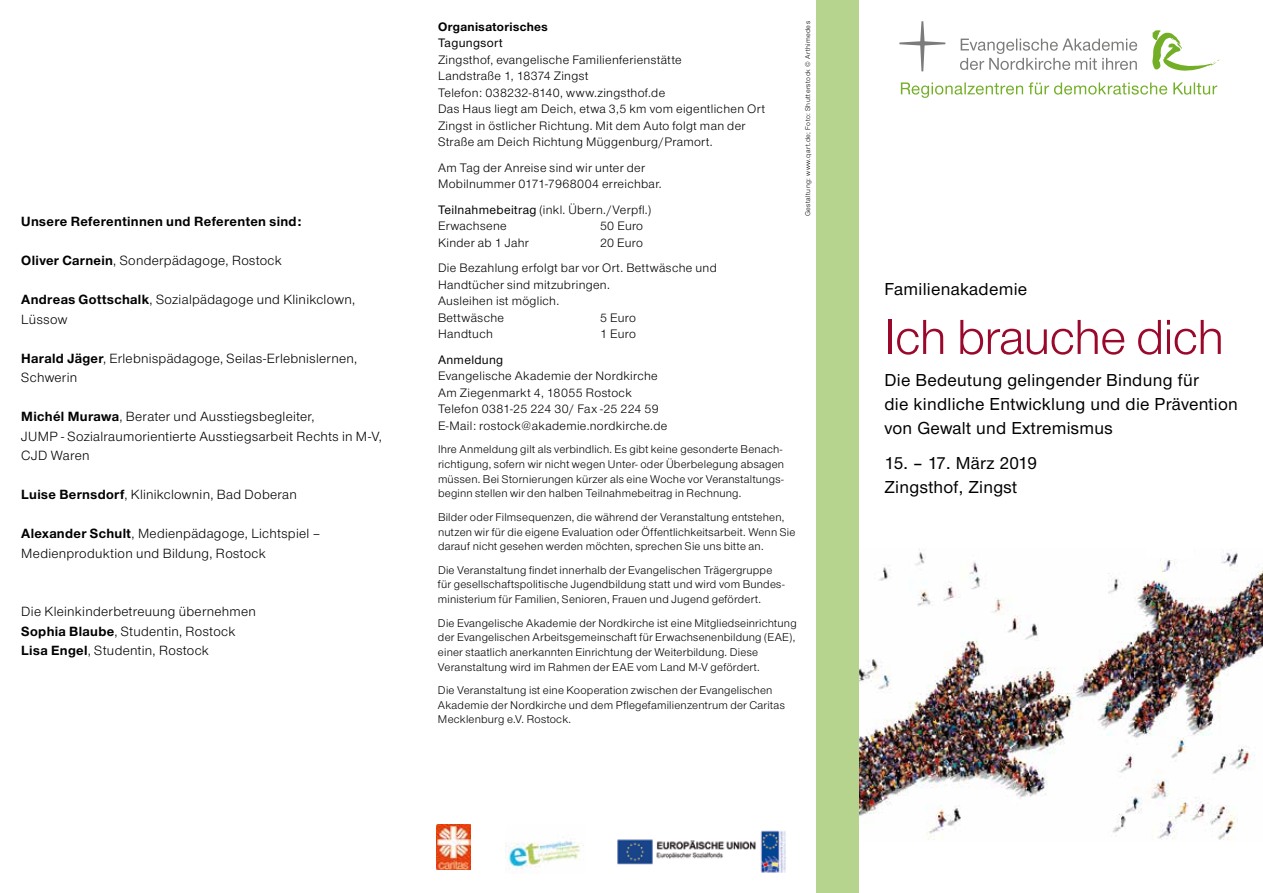
<style>
.page{position:relative;width:1263px;height:893px;background:#fff}
.page>*{position:absolute;margin:0;border:0;box-sizing:border-box;transform-origin:0 0}
.t1{font:51px "Nordelbica";letter-spacing:-.02em;color:#9a092c}
.t2{font:500 18px/24px "Nordelbica";letter-spacing:.015em;color:#000}
.t3{font:13.8px/19.5px "Nordelbica";letter-spacing:.025em;color:#000}
.t4{font:700 13.8px "Nordelbica";letter-spacing:.025em;color:#000}
.t5{font:12.75px/16.5px "Nordelbica";letter-spacing:.025em;color:#000}
.t6{font:500 12.75px "Nordelbica";letter-spacing:.025em;color:#000}
.t7{font:700 12.75px "Nordelbica";letter-spacing:.03em;color:#000}
.t8{font:11.7px/14.5px "Nordelbica";letter-spacing:.02em;color:#000}
.t9{font:7.2px "Nordelbica";letter-spacing:.06em;color:#000}
.s1{font-weight:700}
.s2{font-weight:500}
</style>
<div class="page">
<img style="left:859px;top:549px;width:404px;height:291px">
<div style="left:816px;top:0;width:43px;height:893px;background:#b6d48d"></div>
<img style="left:617px;top:830px;width:169px;height:43px">
<img style="left:506px;top:841px;width:78px;height:30px">
<svg style="left:901px;top:82px;width:316px;height:16px"></svg>
<svg style="left:899px;top:21px;width:46px;height:50px"></svg>
<svg style="left:1152px;top:30px;width:67px;height:41px"></svg>
<svg style="left:960px;top:39px;width:177px;height:31px"></svg>
<img style="left:436px;top:824px;width:34px;height:46px">
<div style="left:1146px;top:538px;width:48px;height:19px;background:#fff"></div>
<p class="t4" style="left:21px;top:213px;width:282px">Unsere Referentinnen und Referenten sind:</p>
<p class="t3" style="left:21px;top:251px;width:262px"><span class="s1">Oliver Carnein</span>, Sonderpädagoge, Rostock</p>
<p class="t3" style="left:21px;top:290px;width:335px"><span class="s1">Andreas Gottschalk</span>, Sozialpädagoge und Klinikclown,<br>Lüssow</p>
<p class="t3" style="left:21px;top:348px;width:338px"><span class="s1">Harald Jäger</span>, Erlebnispädagoge, Seilas-Erlebnislernen,<br>Schwerin</p>
<p class="t3" style="left:21px;top:407px;width:362px"><span class="s1">Michél Murawa</span>, Berater und Ausstiegsbegleiter,<br>JUMP - Sozialraumorientierte Ausstiegsarbeit Rechts in M-V,<br>CJD Waren</p>
<p class="t3" style="left:21px;top:485px;width:277px"><span class="s1">Luise Bernsdorf</span>, Klinikclownin, Bad Doberan</p>
<p class="t3" style="left:21px;top:524px;width:301px"><span class="s1">Alexander Schult</span>, Medienpädagoge, Lichtspiel –<br>Medienproduktion und Bildung, Rostock</p>
<p class="t3" style="left:21px;top:602px;width:236px">Die Kleinkinderbetreuung übernehmen<br><span class="s1">Sophia Blaube</span>, Studentin, Rostock<br><span class="s1">Lisa Engel</span>, Studentin, Rostock</p>
<p class="t7" style="left:438px;top:19px;width:111px">Organisatorisches</p>
<p class="t6" style="left:438px;top:36px;width:66px">Tagungsort</p>
<p class="t5" style="left:438px;top:51px;width:329px">Zingsthof, evangelische Familienferienstätte<br>Landstraße 1, 18374 Zingst<br>Telefon: 038232-8140, www.zingsthof.de<br>Das Haus liegt am Deich, etwa 3,5 km vom eigentlichen Ort Zingst in östlicher Richtung. Mit dem Auto folgt man der Straße am Deich Richtung Müggenburg/Pramort.</p>
<p class="t5" style="left:438px;top:159px;width:225px">Am Tag der Anreise sind wir unter der<br>Mobilnummer 0171-7968004 erreichbar.</p>
<p class="t5" style="left:438px;top:201px;width:215px"><span class="s2">Teilnahmebeitrag</span> (inkl. Übern./Verpfl.)<br>Erwachsene</p>
<p class="t5" style="left:600px;top:218px;width:45px">50 Euro</p>
<p class="t5" style="left:438px;top:234px;width:92px">Kinder ab 1 Jahr</p>
<p class="t5" style="left:438px;top:230px;width:280px;line-height:25.5px;text-indent:162px">20 Euro<br>Die Bezahlung erfolgt bar vor Ort. Bettwäsche und</p>
<p class="t5" style="left:438px;top:276px;width:173px">Handtücher sind mitzubringen.<br>Ausleihen ist möglich.<br>Bettwäsche</p>
<p class="t5" style="left:600px;top:309px;width:37px">5 Euro</p>
<p class="t5" style="left:438px;top:326px;width:56px">Handtuch</p>
<p class="t5" style="left:600px;top:326px;width:37px">1 Euro</p>
<p class="t6" style="left:438px;top:352px;width:67px">Anmeldung</p>
<p class="t5" style="left:438px;top:368px;width:231px">Evangelische Akademie der Nordkirche Am Ziegenmarkt 4, 18055 Rostock Telefon 0381-25 224 30/ Fax -25 224 59<br>E-Mail: rostock@akademie.nordkirche.de</p>
<p class="t8" style="left:438px;top:442px;width:348px">Ihre Anmeldung gilt als verbindlich. Es gibt keine gesonderte Benach&shy;richtigung, sofern wir nicht wegen Unter- oder Überbelegung absagen müssen. Bei Stornierungen kürzer als eine Woche vor Veranstaltungs&shy;beginn stellen wir den halben Teilnahmebeitrag in Rechnung.</p>
<p class="t8" style="left:438px;top:510px;width:359px">Bilder oder Filmsequenzen, die während der Veranstaltung entstehen, nutzen wir für die eigene Evaluation oder Öffentlichkeitsarbeit. Wenn Sie darauf nicht gesehen werden möchten, sprechen Sie uns bitte an.</p>
<p class="t8" style="left:438px;top:563px;width:348px">Die Veranstaltung findet innerhalb der Evangelischen Trägergruppe für gesellschaftspolitische Jugendbildung statt und wird vom Bundes&shy;ministerium für Familien, Senioren, Frauen und Jugend gefördert.</p>
<p class="t8" style="left:438px;top:616px;width:360px">Die Evangelische Akademie der Nordkirche ist eine Mitgliedseinrichtung der Evangelischen Arbeitsgemeinschaft für Erwachsenenbildung (EAE), einer staatlich anerkannten Einrichtung der Weiterbildung. Diese Veranstaltung wird im Rahmen der EAE vom Land M-V gefördert.</p>
<p class="t8" style="left:438px;top:683px;width:348px">Die Veranstaltung ist eine Kooperation zwischen der Evangelischen<br>Akademie der Nordkirche und dem Pflegefamilienzentrum der Caritas<br>Mecklenburg e.V. Rostock.</p>
<p class="t9" style="left:804px;top:216px;width:197px;rotate:-90deg">Gestaltung: www.qart.de; Foto: Shutterstock © Arthimedes</p>
<h2 class="t2" style="left:884px;top:277px;width:144px">Familienakademie</h2>
<h1 class="t1" style="left:884px;top:308px;width:341px">Ich brauche dich</h1>
<h2 class="t2" style="left:884px;top:368px;width:355px">Die Bedeutung gelingender Bindung für<br>die kindliche Entwicklung und die Prävention von Gewalt und Extremismus</h2>
<h2 class="t2" style="left:884px;top:451px;width:154px">15. – 17. März 2019<br>Zingsthof, Zingst</h2>
</div>
